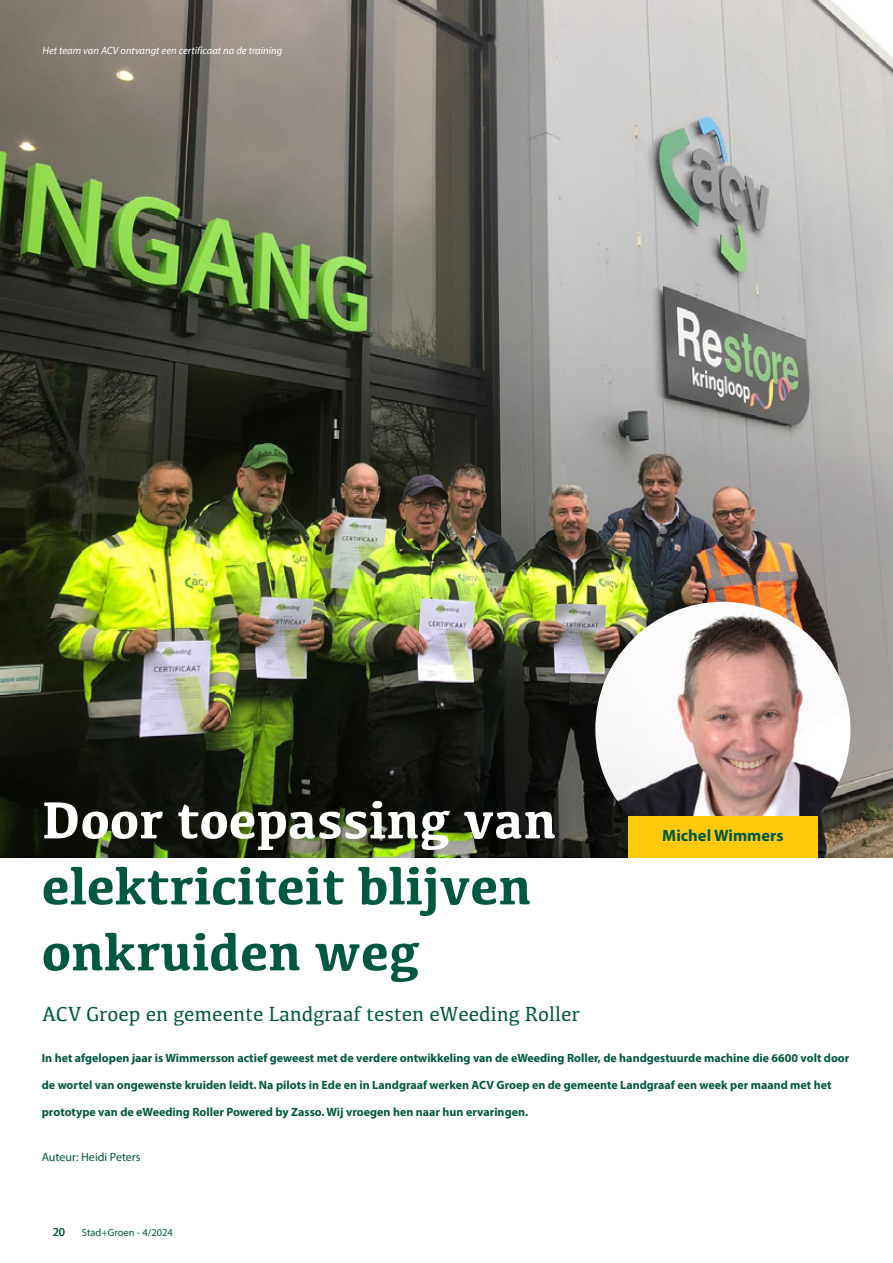
<style>
.page{position:relative;width:893px;height:1263px;background:#fff}
.page>*{position:absolute;margin:0;border:0;box-sizing:border-box;transform-origin:0 0}
.t1{font:700 54px/66px "Kefa";color:#005840}
.t2{font:700 54px "Kefa";color:#fff}
.t3{font:21px "Kefa";color:#005840}
.t4{font:700 16.5px "Myriad Pro";color:#005840}
.t5{font:700 12px "Myriad Pro";color:#005840}
.t6{font:12px "Myriad Pro";color:#005840}
.t7{font:italic 10.5px "Myriad Pro";color:#fff}
.t8{font:10.5px "Myriad Pro";color:#005840}
</style>
<div class="page">
<img style="left:0;top:0;width:893px;height:857px">
<img style="left:595px;top:602px;width:255px;height:255px;border-radius:127px">
<div style="left:628px;top:816px;width:189px;height:41px;background:#feca0a"></div>
<p class="t7" style="left:43px;top:44px;width:241px">Het team van ACV ontvangt een certificaat na de training</p>
<h1 class="t2" style="left:42px;top:784px;width:516px">Door toepassing van</h1>
<h1 class="t1" style="left:42px;top:850px;width:491px">elektriciteit blijven onkruiden weg</h1>
<h3 class="t4" style="left:662px;top:825px;width:123px">Michel Wimmers</h3>
<h2 class="t3" style="left:43px;top:999px;width:539px">ACV Groep en gemeente Landgraaf testen eWeeding Roller</h2>
<p class="t5" style="left:42px;top:1050px;width:809px">In het afgelopen jaar is Wimmersson actief geweest met de verdere ontwikkeling van de eWeeding Roller, de handgestuurde machine die 6600 volt door</p>
<p class="t5" style="left:42px;top:1077px;width:791px">de wortel van ongewenste kruiden leidt. Na pilots in Ede en in Landgraaf werken ACV Groep en de gemeente Landgraaf een week per maand met het</p>
<p class="t5" style="left:42px;top:1104px;width:488px">prototype van de eWeeding Roller Powered by Zasso. Wij vroegen hen naar hun ervaringen.</p>
<p class="t6" style="left:42px;top:1150px;width:100px">Auteur: Heidi Peters</p>
<p class="t6" style="left:53px;top:1224px;width:14px">20</p>
<p class="t8" style="left:82px;top:1226px;width:93px">Stad+Groen - 4/2024</p>
</div>
